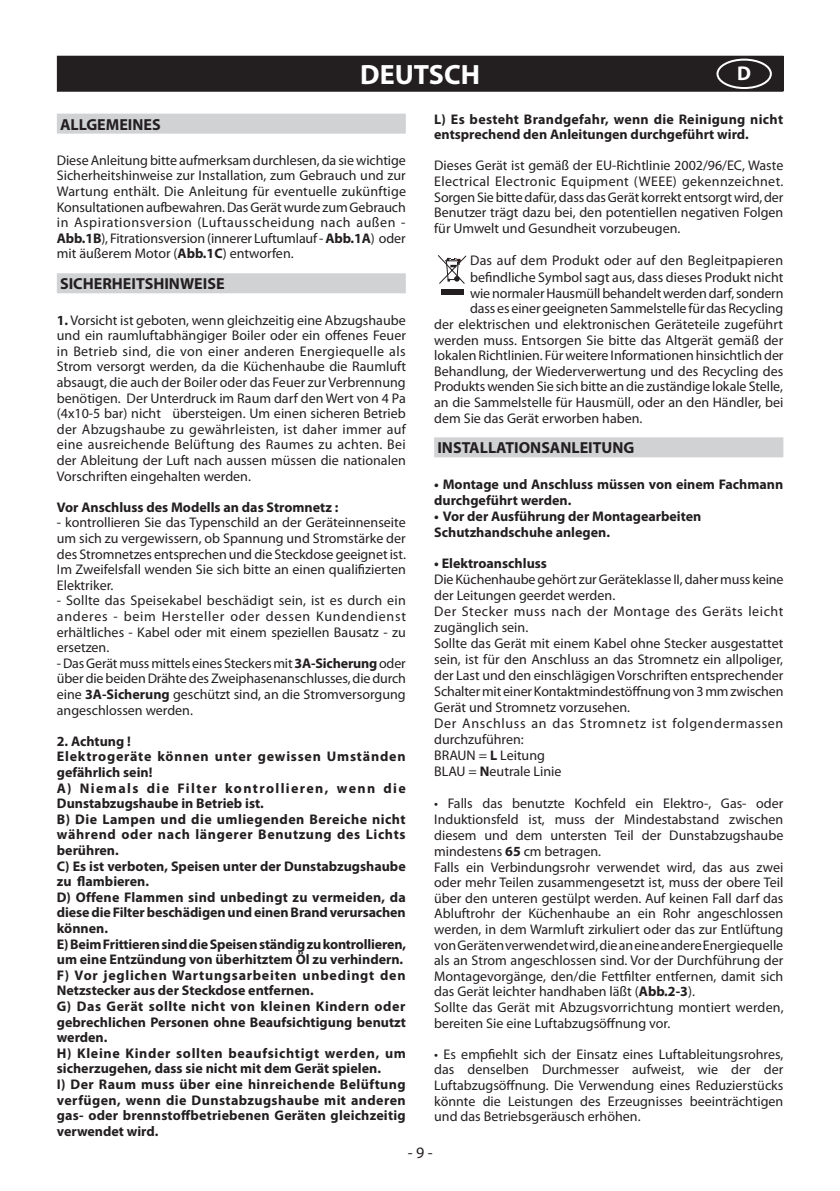
<style>
.page{position:relative;width:840px;height:1191px;background:#fff}
.page>*{position:absolute;margin:0;border:0;box-sizing:border-box;transform-origin:0 0}
.t1{font:700 28px "Myriad Pro";color:#fff}
.t2{font:700 20px "Myriad Pro";color:#fff}
.t3{font:700 16px "Myriad Pro";color:#231f20}
.t4{font:16px "Myriad Pro";color:#231f20}
.t5{font:14px/15.6px "Myriad Pro";color:#231f20;text-align:justify}
.t6{font:700 14px/15.6px "Myriad Pro";color:#231f20}
.s1{font-weight:700}
</style>
<div class="page">
<div style="left:57px;top:114px;width:348px;height:20px;background:#d1d2d4"></div>
<div style="left:57px;top:273px;width:348px;height:20px;background:#d1d2d4"></div>
<div style="left:434px;top:437px;width:349px;height:20px;background:#d1d2d4"></div>
<div style="left:441px;top:289px;width:22px;height:6px;background:#231f20"></div>
<svg style="left:438px;top:255px;width:28px;height:29px"></svg>
<div style="left:57px;top:56px;width:726px;height:22px;background:#231f20"></div>
<div style="left:57px;top:78px;width:726px;height:14px;background:#231f20"></div>
<div style="left:716px;top:59px;width:55px;height:30px;border:2px solid #fff;border-radius:50%"></div>
<h1 class="t1" style="left:360px;top:56px;width:121px">DEUTSCH</h1>
<h2 class="t2" style="left:736px;top:60px;width:15px">D</h2>
<p class="t3" style="left:60px;top:114px;width:102px">ALLGEMEINES</p>
<p class="t5" style="left:57px;top:152px;width:350px">Diese Anleitung bitte aufmerksam durchlesen, da sie wichtige Sicherheitshinweise zur Installation, zum Gebrauch und zur Wartung enthält. Die Anleitung für eventuelle zukünftige Konsultationen aufbewahren. Das Gerät wurde zum Gebrauch in Aspirationsversion (Luftausscheidung nach außen - <span class="s1">Abb.1B</span>), Fitrationsversion (innerer Luftumlauf - <span class="s1">Abb.1A</span>) oder mit äußerem Motor (<span class="s1">Abb.1C</span>) entworfen.</p>
<p class="t3" style="left:60px;top:273px;width:166px">SICHERHEITSHINWEISE</p>
<p class="t5" style="left:57px;top:312px;width:350px"><span class="s1">1.</span> Vorsicht ist geboten, wenn gleichzeitig eine Abzugshaube und ein raumluftabhängiger Boiler oder ein offenes Feuer in Betrieb sind, die von einer anderen Energiequelle als Strom versorgt werden, da die Küchenhaube die Raumluft absaugt, die auch der Boiler oder das Feuer zur Verbrennung benötigen. Der Unterdruck im Raum darf den Wert von 4 Pa (4x10-5 bar) nicht übersteigen. Um einen sicheren Betrieb der Abzugshaube zu gewährleisten, ist daher immer auf eine ausreichende Belüftung des Raumes zu achten. Bei der Ableitung der Luft nach aussen müssen die nationalen Vorschriften eingehalten werden.</p>
<p class="t6" style="left:57px;top:499px;width:283px">Vor Anschluss des Modells an das Stromnetz :</p>
<p class="t5" style="left:57px;top:514px;width:350px">- kontrollieren Sie das Typenschild an der Geräteinnenseite um sich zu vergewissern, ob Spannung und Stromstärke der des Stromnetzes entsprechen und die Steckdose geeignet ist.<br>Im Zweifelsfall wenden Sie sich bitte an einen qualifizierten Elektriker.</p>
<p class="t5" style="left:57px;top:592px;width:350px">- Sollte das Speisekabel beschädigt sein, ist es durch ein anderes - beim Hersteller oder dessen Kundendienst erhältliches - Kabel oder mit einem speziellen Bausatz - zu ersetzen.</p>
<p class="t5" style="left:57px;top:655px;width:350px">- Das Gerät muss mittels eines Steckers mit <span class="s1">3A-Sicherung</span> oder über die beiden Drähte des Zweiphasenanschlusses, die durch eine <span class="s1">3A-Sicherung</span> geschützt sind, an die Stromversorgung angeschlossen werden.</p>
<p class="t6" style="left:57px;top:733px;width:350px">2. Achtung !<br>Elektrogeräte können unter gewissen Umständen gefährlich sein!<br>A) Niemals die Filter kontrollieren, wenn die Dunstabzugshaube in Betrieb ist.<br>B) Die Lampen und die umliegenden Bereiche nicht während oder nach längerer Benutzung des Lichts berühren.<br>C) Es ist verboten, Speisen unter der Dunstabzugshaube zu flambieren.<br>D) Offene Flammen sind unbedingt zu vermeiden, da diese die Filter beschädigen und einen Brand verursachen können.<br>E) Beim Frittieren sind die Speisen ständig zu kontrollieren, um eine Entzündung von überhitztem Öl zu verhindern.<br>F) Vor jeglichen Wartungsarbeiten unbedingt den Netzstecker aus der Steckdose entfernen.<br>G) Das Gerät sollte nicht von kleinen Kindern oder gebrechlichen Personen ohne Beaufsichtigung benutzt werden.<br>H) Kleine Kinder sollten beaufsichtigt werden, um sicherzugehen, dass sie nicht mit dem Gerät spielen.<br>I) Der Raum muss über eine hinreichende Belüftung verfügen, wenn die Dunstabzugshaube mit anderen gas- oder brennstoffbetriebenen Geräten gleichzeitig verwendet wird.</p>
<p class="t6" style="left:434px;top:111px;width:350px">L) Es besteht Brandgefahr, wenn die Reinigung nicht entsprechend den Anleitungen durchgeführt wird.</p>
<p class="t5" style="left:434px;top:158px;width:350px">Dieses Gerät ist gemäß der EU-Richtlinie 2002/96/EC, Waste Electrical Electronic Equipment (WEEE) gekennzeichnet.<br>Sorgen Sie bitte dafür, dass das Gerät korrekt entsorgt wird, der Benutzer trägt dazu bei, den potentiellen negativen Folgen für Umwelt und Gesundheit vorzubeugen.</p>
<p class="t5" style="left:470px;top:252px;width:314px">Das auf dem Produkt oder auf den Begleitpapieren</p>
<p class="t5" style="left:470px;top:269px;width:314px">befindliche Symbol sagt aus, dass dieses Produkt nicht</p>
<p class="t5" style="left:470px;top:285px;width:315px">wie normaler Hausmüll behandelt werden darf, sondern</p>
<p class="t5" style="left:470px;top:300px;width:314px">dass es einer geeigneten Sammelstelle für das Recycling</p>
<p class="t5" style="left:434px;top:316px;width:350px">der elektrischen und elektronischen Geräteteile zugeführt</p>
<p class="t5" style="left:434px;top:332px;width:350px">werden muss. Entsorgen Sie bitte das Altgerät gemäß der</p>
<p class="t5" style="left:434px;top:347px;width:350px">lokalen Richtlinien. Für weitere Informationen hinsichtlich der</p>
<p class="t5" style="left:434px;top:363px;width:350px">Behandlung, der Wiederverwertung und des Recycling des</p>
<p class="t5" style="left:434px;top:378px;width:350px">Produkts wenden Sie sich bitte an die zuständige lokale Stelle,</p>
<p class="t5" style="left:434px;top:394px;width:350px">an die Sammelstelle für Hausmüll, oder an den Händler, bei</p>
<p class="t5" style="left:434px;top:410px;width:210px">dem Sie das Gerät erworben haben.</p>
<p class="t3" style="left:437px;top:437px;width:198px">INSTALLATIONSANLEITUNG</p>
<p class="t6" style="left:434px;top:476px;width:350px">• Montage und Anschluss müssen von einem Fachmann durchgeführt werden.</p>
<p class="t6" style="left:434px;top:508px;width:268px">• Vor der Ausführung der Montagearbeiten<br>Schutzhandschuhe anlegen.</p>
<p class="t6" style="left:434px;top:555px;width:114px">• Elektroanschluss</p>
<p class="t5" style="left:434px;top:571px;width:350px;text-align:left">Die Küchenhaube gehört zur Geräteklasse II, daher muss keine der Leitungen geerdet werden.<br>Der Stecker muss nach der Montage des Geräts leicht zugänglich sein.<br>Sollte das Gerät mit einem Kabel ohne Stecker ausgestattet sein, ist für den Anschluss an das Stromnetz ein allpoliger, der Last und den einschlägigen Vorschriften entsprechender Schalter mit einer Kontaktmindestöffnung von 3 mm zwischen Gerät und Stromnetz vorzusehen.<br>Der Anschluss an das Stromnetz ist folgendermassen durchzuführen:<br>BRAUN = <span class="s1">L</span> Leitung<br>BLAU = <span class="s1">N</span>eutrale Linie</p>
<p class="t5" style="left:434px;top:795px;width:351px;text-align:left">• Falls das benutzte Kochfeld ein Elektro-, Gas- oder Induktionsfeld ist, muss der Mindestabstand zwischen diesem und dem untersten Teil der Dunstabzugshaube mindestens <span class="s1">65</span> cm betragen.<br>Falls ein Verbindungsrohr verwendet wird, das aus zwei oder mehr Teilen zusammengesetzt ist, muss der obere Teil über den unteren gestülpt werden. Auf keinen Fall darf das Abluftrohr der Küchenhaube an ein Rohr angeschlossen werden, in dem Warmluft zirkuliert oder das zur Entlüftung von Geräten verwendet wird, die an eine andere Energiequelle als an Strom angeschlossen sind. Vor der Durchführung der Montagevorgänge, den/die Fettfilter entfernen, damit sich das Gerät leichter handhaben läßt (<span class="s1">Abb.2-3</span>).<br>Sollte das Gerät mit Abzugsvorrichtung montiert werden, bereiten Sie eine Luftabzugsöffnung vor.</p>
<p class="t5" style="left:434px;top:1046px;width:350px">• Es empfiehlt sich der Einsatz eines Luftableitungsrohres, das denselben Durchmesser aufweist, wie der der Luftabzugsöffnung. Die Verwendung eines Reduzierstücks könnte die Leistungen des Erzeugnisses beeinträchtigen und das Betriebsgeräusch erhöhen.</p>
<p class="t4" style="left:408px;top:1142px;width:26px">- 9 -</p>
</div>
